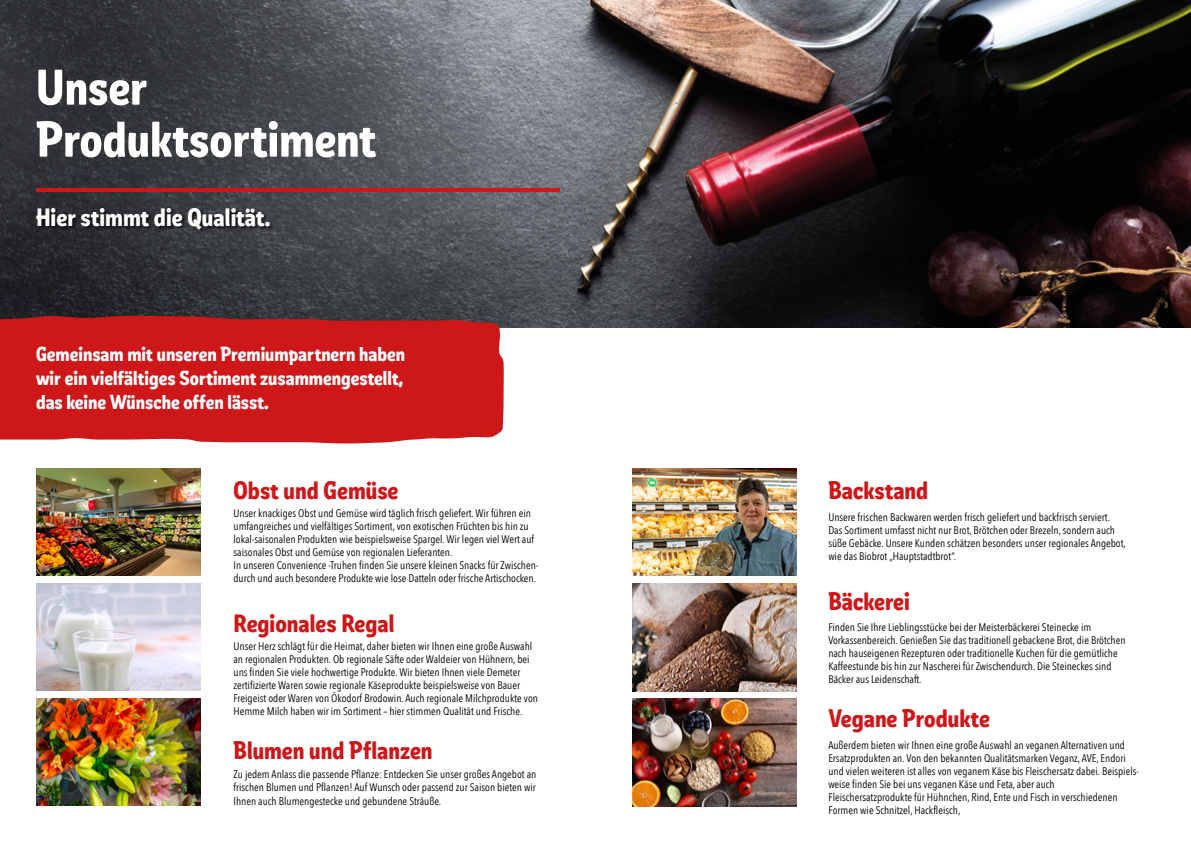
<style>
.page{position:relative;width:1191px;height:842px;background:#fff}
.page>*{position:absolute;margin:0;border:0;box-sizing:border-box;transform-origin:0 0}
.t1{font:700 50px/52px "REWE Mato";color:#fff}
.t2{font:700 25px "REWE Mato";color:#cd1719}
.t3{font:700 25px "REWE Mato";color:#fff}
.t4{font:700 20px/24px "REWE Mato";color:#fff;text-align:justify}
.t5{font:11px/13px "Avenir Next Condensed";color:#000}
</style>
<div class="page">
<img style="left:0;top:0;width:1191px;height:327px">
<hr style="left:36px;top:189px;width:523px;height:3px;background:#cd1719">
<div style="left:35px;top:208px;width:238px;height:26px;background:#000;opacity:.75"></div>
<img style="left:36px;top:468px;width:165px;height:108px">
<img style="left:632px;top:468px;width:164px;height:108px">
<img style="left:36px;top:583px;width:165px;height:108px">
<img style="left:632px;top:583px;width:164px;height:108px">
<img style="left:36px;top:698px;width:165px;height:108px">
<img style="left:632px;top:698px;width:164px;height:108px">
<div style="left:0;top:315px;width:504px;height:129px;background:#cd1719"></div>
<h1 class="t1" style="left:36px;top:57px;width:341px">Unser<br>Produktsortiment</h1>
<h2 class="t3" style="left:36px;top:197px;width:236px">Hier stimmt die Qualität.</h2>
<h3 class="t4" style="left:36px;top:341px;width:370px">Gemeinsam mit unseren Premiumpartnern haben wir ein vielfältiges Sortiment zusammengestellt, das keine Wünsche offen lässt.</h3>
<h2 class="t2" style="left:233px;top:470px;width:166px">Obst und Gemüse</h2>
<p class="t5" style="left:233px;top:506px;width:306px">Unser knackiges Obst und Gemüse wird täglich frisch geliefert. Wir führen ein umfangreiches und vielfältiges Sortiment, von exotischen Früchten bis hin zu lokal-saisonalen Produkten wie beispielsweise Spargel. Wir legen viel Wert auf saisonales Obst und Gemüse von regionalen Lieferanten.<br>In unseren Convenience -Truhen finden Sie unsere kleinen Snacks für Zwischen&shy;durch und auch besondere Produkte wie lose Datteln oder frische Artischocken.</p>
<h2 class="t2" style="left:233px;top:603px;width:162px">Regionales Regal</h2>
<p class="t5" style="left:233px;top:639px;width:306px">Unser Herz schlägt für die Heimat, daher bieten wir Ihnen eine große Auswahl an regionalen Produkten. Ob regionale Säfte oder Waldeier von Hühnern, bei uns finden Sie viele hochwertige Produkte. Wir bieten Ihnen viele Demeter zertifizierte Waren sowie regionale Käseprodukte beispielsweise von Bauer Freigeist oder Waren von Ökodorf Brodowin. Auch regionale Milchprodukte von Hemme Milch haben wir im Sortiment – hier stimmen Qualität und Frische.</p>
<h2 class="t2" style="left:233px;top:730px;width:200px">Blumen und Pflanzen</h2>
<p class="t5" style="left:233px;top:767px;width:304px">Zu jedem Anlass die passende Pflanze: Entdecken Sie unser großes Angebot an frischen Blumen und Pflanzen! Auf Wunsch oder passend zur Saison bieten wir</p>
<p class="t5" style="left:233px;top:794px;width:209px">Ihnen auch Blumengestecke und gebundene Sträuße.</p>
<h2 class="t2" style="left:828px;top:470px;width:101px">Backstand</h2>
<p class="t5" style="left:828px;top:510px;width:299px">Unsere frischen Backwaren werden frisch geliefert und backfrisch serviert.<br>Das Sortiment umfasst nicht nur Brot, Brötchen oder Brezeln, sondern auch süße Gebäcke. Unsere Kunden schätzen besonders unser regionales Angebot, wie das Biobrot „Hauptstadtbrot“.</p>
<h2 class="t2" style="left:828px;top:581px;width:83px">Bäckerei</h2>
<p class="t5" style="left:828px;top:620px;width:299px">Finden Sie Ihre Lieblingsstücke bei der Meisterbäckerei Steinecke im Vorkassenbereich. Genießen Sie das traditionell gebackene Brot, die Brötchen nach hauseigenen Rezepturen oder traditionelle Kuchen für die gemütliche Kaffeestunde bis hin zur Nascherei für Zwischendurch. Die Steineckes sind Bäcker aus Leidenschaft.</p>
<h2 class="t2" style="left:828px;top:698px;width:163px">Vegane Produkte</h2>
<p class="t5" style="left:828px;top:738px;width:312px">Außerdem bieten wir Ihnen eine große Auswahl an veganen Alternativen und Ersatzprodukten an. Von den bekannten Qualitätsmarken Veganz, AVE, Endori und vielen weiteren ist alles von veganem Käse bis Fleischersatz dabei. Beispiels&shy;weise finden Sie bei uns veganen Käse und Feta, aber auch Fleischersatzprodukte für Hühnchen, Rind, Ente und Fisch in verschiedenen Formen wie Schnitzel, Hackfleisch,</p>
</div>
